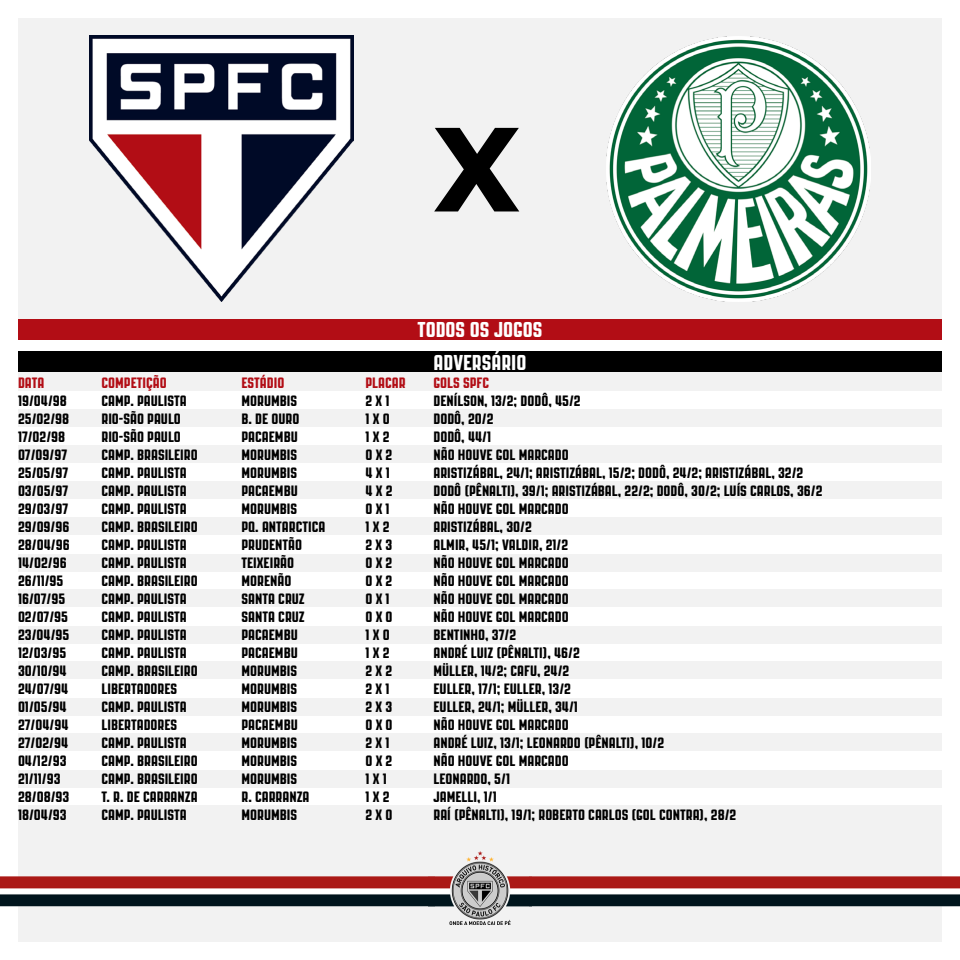
<style>
.page{position:relative;width:960px;height:960px;background:#fff}
.page>*{position:absolute;margin:0;border:0;box-sizing:border-box;transform-origin:0 0}
.t1{font:700 115px "Verdana";color:#000}
.t2{font:21.5px "PAG Revolucion";color:#fff}
.t3{font:15px "PAG Revolucion";color:#000}
.t4{font:15px "PAG Revolucion";color:#b20d15}
</style>
<div class="page">
<div style="left:18px;top:372px;width:924px;height:20px;background:#f2f2f2"></div>
<div style="left:18px;top:391px;width:924px;height:18px;background:#fff"></div>
<div style="left:18px;top:445px;width:924px;height:18px;background:#f2f2f2"></div>
<div style="left:18px;top:589px;width:924px;height:18px;background:#f2f2f2"></div>
<div style="left:18px;top:733px;width:924px;height:18px;background:#f2f2f2"></div>
<div style="left:18px;top:517px;width:924px;height:18px;background:#f2f2f2"></div>
<div style="left:18px;top:661px;width:924px;height:18px;background:#f2f2f2"></div>
<div style="left:18px;top:805px;width:924px;height:18px;background:#f2f2f2"></div>
<div style="left:18px;top:823px;width:924px;height:119px;background:#f2f2f2"></div>
<div style="left:18px;top:409px;width:924px;height:18px;background:#f2f2f2"></div>
<div style="left:18px;top:554px;width:924px;height:18px;background:#f2f2f2"></div>
<div style="left:18px;top:698px;width:924px;height:18px;background:#f2f2f2"></div>
<div style="left:18px;top:481px;width:924px;height:18px;background:#f2f2f2"></div>
<div style="left:18px;top:626px;width:924px;height:18px;background:#f2f2f2"></div>
<div style="left:18px;top:770px;width:924px;height:18px;background:#f2f2f2"></div>
<div style="left:18px;top:18px;width:924px;height:322px;background:#f2f2f2"></div>
<img style="left:89px;top:36px;width:264px;height:266px">
<img style="left:0;top:852px;width:960px;height:72px">
<div style="left:18px;top:351px;width:924px;height:21px;background:#000"></div>
<div style="left:18px;top:320px;width:924px;height:20px;background:#b20d15"></div>
<img style="left:607px;top:36px;width:264px;height:266px">
<h1 class="t1" style="left:433px;top:88px;width:89px">X</h1>
<h2 class="t2" style="left:418px;top:318px;width:126px">TODOS OS JOGOS</h2>
<h2 class="t2" style="left:434px;top:351px;width:94px">ADVERSÁRIO</h2>
<p class="t4" style="left:18px;top:374px;width:28px">DATA</p>
<p class="t4" style="left:102px;top:374px;width:67px">COMPETIÇÃO</p>
<p class="t4" style="left:242px;top:374px;width:44px">ESTÁDIO</p>
<p class="t4" style="left:366px;top:374px;width:42px">PLACAR</p>
<p class="t4" style="left:434px;top:374px;width:57px">GOLS SPFC</p>
<p class="t3" style="left:18px;top:392px;width:50px">19/04/98</p>
<p class="t3" style="left:102px;top:392px;width:87px">CAMP. PAULISTA</p>
<p class="t3" style="left:242px;top:392px;width:57px">MORUMBIS</p>
<p class="t3" style="left:366px;top:392px;width:26px">2 X 1</p>
<p class="t3" style="left:434px;top:392px;width:149px">DENÍLSON, 13/2; DODÔ, 45/2</p>
<p class="t3" style="left:18px;top:410px;width:53px">25/02/98</p>
<p class="t3" style="left:102px;top:410px;width:81px">RIO-SÃO PAULO</p>
<p class="t3" style="left:242px;top:410px;width:59px">B. DE OURO</p>
<p class="t3" style="left:366px;top:410px;width:26px">1 X 0</p>
<p class="t3" style="left:434px;top:410px;width:62px">DODÔ, 20/2</p>
<p class="t3" style="left:18px;top:428px;width:49px">17/02/98</p>
<p class="t3" style="left:102px;top:428px;width:81px">RIO-SÃO PAULO</p>
<p class="t3" style="left:242px;top:428px;width:58px">PACAEMBU</p>
<p class="t3" style="left:366px;top:428px;width:26px">1 X 2</p>
<p class="t3" style="left:434px;top:428px;width:59px">DODÔ, 44/1</p>
<p class="t3" style="left:18px;top:446px;width:51px">07/09/97</p>
<p class="t3" style="left:102px;top:446px;width:98px">CAMP. BRASILEIRO</p>
<p class="t3" style="left:242px;top:446px;width:57px">MORUMBIS</p>
<p class="t3" style="left:366px;top:446px;width:28px">0 X 2</p>
<p class="t3" style="left:434px;top:446px;width:137px">NÃO HOUVE GOL MARCADO</p>
<p class="t3" style="left:18px;top:464px;width:52px">25/05/97</p>
<p class="t3" style="left:102px;top:464px;width:87px">CAMP. PAULISTA</p>
<p class="t3" style="left:242px;top:464px;width:57px">MORUMBIS</p>
<p class="t3" style="left:366px;top:464px;width:26px">4 X 1</p>
<p class="t3" style="left:434px;top:464px;width:371px">ARISTIZÁBAL, 24/1; ARISTIZÁBAL, 15/2; DODÔ, 24/2; ARISTIZÁBAL, 32/2</p>
<p class="t3" style="left:18px;top:482px;width:52px">03/05/97</p>
<p class="t3" style="left:102px;top:482px;width:87px">CAMP. PAULISTA</p>
<p class="t3" style="left:242px;top:482px;width:58px">PACAEMBU</p>
<p class="t3" style="left:366px;top:482px;width:29px">4 X 2</p>
<p class="t3" style="left:434px;top:482px;width:391px">DODÔ (PÊNALTI), 39/1; ARISTIZÁBAL, 22/2; DODÔ, 30/2; LUÍS CARLOS, 36/2</p>
<p class="t3" style="left:18px;top:500px;width:52px">29/03/97</p>
<p class="t3" style="left:102px;top:500px;width:87px">CAMP. PAULISTA</p>
<p class="t3" style="left:242px;top:500px;width:57px">MORUMBIS</p>
<p class="t3" style="left:366px;top:500px;width:26px">0 X 1</p>
<p class="t3" style="left:434px;top:500px;width:137px">NÃO HOUVE GOL MARCADO</p>
<p class="t3" style="left:18px;top:518px;width:53px">29/09/96</p>
<p class="t3" style="left:102px;top:518px;width:98px">CAMP. BRASILEIRO</p>
<p class="t3" style="left:242px;top:518px;width:85px">PQ. ANTARCTICA</p>
<p class="t3" style="left:366px;top:518px;width:26px">1 X 2</p>
<p class="t3" style="left:434px;top:518px;width:100px">ARISTIZÁBAL, 30/2</p>
<p class="t3" style="left:18px;top:536px;width:53px">28/04/96</p>
<p class="t3" style="left:102px;top:536px;width:87px">CAMP. PAULISTA</p>
<p class="t3" style="left:242px;top:536px;width:62px">PRUDENTÃO</p>
<p class="t3" style="left:366px;top:536px;width:28px">2 X 3</p>
<p class="t3" style="left:434px;top:536px;width:136px">ALMIR, 45/1; VALDIR, 21/2</p>
<p class="t3" style="left:18px;top:554px;width:50px">14/02/96</p>
<p class="t3" style="left:102px;top:554px;width:87px">CAMP. PAULISTA</p>
<p class="t3" style="left:242px;top:554px;width:54px">TEIXEIRÃO</p>
<p class="t3" style="left:366px;top:554px;width:28px">0 X 2</p>
<p class="t3" style="left:434px;top:554px;width:137px">NÃO HOUVE GOL MARCADO</p>
<p class="t3" style="left:18px;top:572px;width:47px">26/11/95</p>
<p class="t3" style="left:102px;top:572px;width:98px">CAMP. BRASILEIRO</p>
<p class="t3" style="left:242px;top:572px;width:51px">MORENÃO</p>
<p class="t3" style="left:366px;top:572px;width:28px">0 X 2</p>
<p class="t3" style="left:434px;top:572px;width:137px">NÃO HOUVE GOL MARCADO</p>
<p class="t3" style="left:18px;top:590px;width:49px">16/07/95</p>
<p class="t3" style="left:102px;top:590px;width:87px">CAMP. PAULISTA</p>
<p class="t3" style="left:242px;top:590px;width:65px">SANTA CRUZ</p>
<p class="t3" style="left:366px;top:590px;width:26px">0 X 1</p>
<p class="t3" style="left:434px;top:590px;width:137px">NÃO HOUVE GOL MARCADO</p>
<p class="t3" style="left:18px;top:608px;width:52px">02/07/95</p>
<p class="t3" style="left:102px;top:608px;width:87px">CAMP. PAULISTA</p>
<p class="t3" style="left:242px;top:608px;width:65px">SANTA CRUZ</p>
<p class="t3" style="left:366px;top:608px;width:29px">0 X 0</p>
<p class="t3" style="left:434px;top:608px;width:137px">NÃO HOUVE GOL MARCADO</p>
<p class="t3" style="left:18px;top:626px;width:53px">23/04/95</p>
<p class="t3" style="left:102px;top:626px;width:87px">CAMP. PAULISTA</p>
<p class="t3" style="left:242px;top:626px;width:58px">PACAEMBU</p>
<p class="t3" style="left:366px;top:626px;width:26px">1 X 0</p>
<p class="t3" style="left:434px;top:626px;width:84px">BENTINHO, 37/2</p>
<p class="t3" style="left:18px;top:644px;width:50px">12/03/95</p>
<p class="t3" style="left:102px;top:644px;width:87px">CAMP. PAULISTA</p>
<p class="t3" style="left:242px;top:644px;width:58px">PACAEMBU</p>
<p class="t3" style="left:366px;top:644px;width:26px">1 X 2</p>
<p class="t3" style="left:434px;top:644px;width:148px">ANDRÉ LUIZ (PÊNALTI), 46/2</p>
<p class="t3" style="left:18px;top:662px;width:50px">30/10/94</p>
<p class="t3" style="left:102px;top:662px;width:98px">CAMP. BRASILEIRO</p>
<p class="t3" style="left:242px;top:662px;width:57px">MORUMBIS</p>
<p class="t3" style="left:366px;top:662px;width:28px">2 X 2</p>
<p class="t3" style="left:434px;top:662px;width:137px">MÜLLER, 14/2; CAFU, 24/2</p>
<p class="t3" style="left:18px;top:680px;width:52px">24/07/94</p>
<p class="t3" style="left:102px;top:680px;width:77px">LIBERTADORES</p>
<p class="t3" style="left:242px;top:680px;width:57px">MORUMBIS</p>
<p class="t3" style="left:366px;top:680px;width:26px">2 X 1</p>
<p class="t3" style="left:434px;top:680px;width:139px">EULLER, 17/1; EULLER, 13/2</p>
<p class="t3" style="left:18px;top:698px;width:50px">01/05/94</p>
<p class="t3" style="left:102px;top:698px;width:87px">CAMP. PAULISTA</p>
<p class="t3" style="left:242px;top:698px;width:57px">MORUMBIS</p>
<p class="t3" style="left:366px;top:698px;width:28px">2 X 3</p>
<p class="t3" style="left:434px;top:698px;width:146px">EULLER, 24/1; MÜLLER, 34/1</p>
<p class="t3" style="left:18px;top:716px;width:52px">27/04/94</p>
<p class="t3" style="left:102px;top:716px;width:77px">LIBERTADORES</p>
<p class="t3" style="left:242px;top:716px;width:58px">PACAEMBU</p>
<p class="t3" style="left:366px;top:716px;width:29px">0 X 0</p>
<p class="t3" style="left:434px;top:716px;width:137px">NÃO HOUVE GOL MARCADO</p>
<p class="t3" style="left:18px;top:734px;width:52px">27/02/94</p>
<p class="t3" style="left:102px;top:734px;width:87px">CAMP. PAULISTA</p>
<p class="t3" style="left:242px;top:734px;width:57px">MORUMBIS</p>
<p class="t3" style="left:366px;top:734px;width:26px">2 X 1</p>
<p class="t3" style="left:434px;top:734px;width:232px">ANDRÉ LUIZ, 13/1; LEONARDO (PÊNALTI), 10/2</p>
<p class="t3" style="left:18px;top:752px;width:50px">04/12/93</p>
<p class="t3" style="left:102px;top:752px;width:98px">CAMP. BRASILEIRO</p>
<p class="t3" style="left:242px;top:752px;width:57px">MORUMBIS</p>
<p class="t3" style="left:366px;top:752px;width:28px">0 X 2</p>
<p class="t3" style="left:434px;top:752px;width:137px">NÃO HOUVE GOL MARCADO</p>
<p class="t3" style="left:18px;top:770px;width:44px">21/11/93</p>
<p class="t3" style="left:102px;top:770px;width:98px">CAMP. BRASILEIRO</p>
<p class="t3" style="left:242px;top:770px;width:57px">MORUMBIS</p>
<p class="t3" style="left:366px;top:770px;width:23px">1 X 1</p>
<p class="t3" style="left:434px;top:770px;width:78px">LEONARDO, 5/1</p>
<p class="t3" style="left:18px;top:788px;width:53px">28/08/93</p>
<p class="t3" style="left:102px;top:788px;width:98px">T. R. DE CARRANZA</p>
<p class="t3" style="left:242px;top:788px;width:70px">R. CARRANZA</p>
<p class="t3" style="left:366px;top:788px;width:26px">1 X 2</p>
<p class="t3" style="left:434px;top:788px;width:65px">JAMELLI, 1/1</p>
<p class="t3" style="left:18px;top:806px;width:50px">18/04/93</p>
<p class="t3" style="left:102px;top:806px;width:87px">CAMP. PAULISTA</p>
<p class="t3" style="left:242px;top:806px;width:57px">MORUMBIS</p>
<p class="t3" style="left:366px;top:806px;width:28px">2 X 0</p>
<p class="t3" style="left:434px;top:806px;width:304px">RAÍ (PÊNALTI), 19/1; ROBERTO CARLOS (GOL CONTRA), 28/2</p>
</div>
